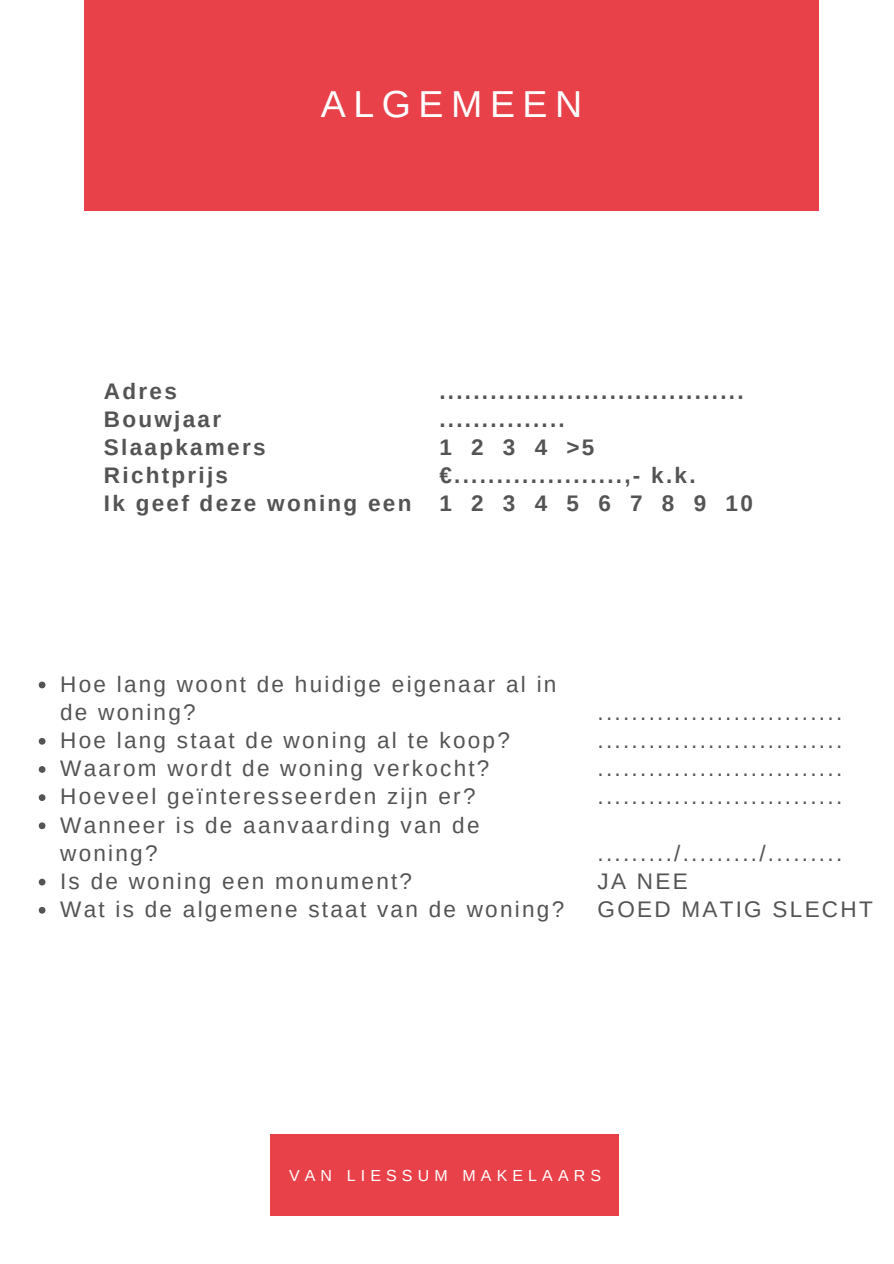
<style>
.page{position:relative;width:894px;height:1264px;background:#fff}
.page>*{position:absolute;margin:0;border:0;box-sizing:border-box;transform-origin:0 0}
.t1{font:37.5px "Arimo";letter-spacing:.2em;color:#fff}
.t2{font:22.5px/28.2px "Arimo";letter-spacing:.1em;color:#545454}
.t3{font:700 22.5px "Arimo";letter-spacing:.1em;color:#545454}
.t4{font:700 22.5px "Arimo";letter-spacing:.855em;color:#545454}
.t5{font:16.05px "Arimo";letter-spacing:.32em;color:#fff}
</style>
<div class="page">
<div style="left:84px;top:0;width:734px;height:210px;background:#e9414a"></div>
<div style="left:270px;top:1134px;width:348px;height:81px;background:#e9414a"></div>
<svg style="left:39px;top:681px;width:6px;height:7px"></svg>
<svg style="left:39px;top:738px;width:6px;height:6px"></svg>
<svg style="left:39px;top:766px;width:6px;height:6px"></svg>
<svg style="left:39px;top:794px;width:6px;height:7px"></svg>
<svg style="left:39px;top:822px;width:6px;height:7px"></svg>
<svg style="left:39px;top:878px;width:6px;height:7px"></svg>
<svg style="left:39px;top:906px;width:6px;height:7px"></svg>
<p class="t1" style="left:321px;top:83px;width:263px">ALGEMEEN</p>
<p class="t3" style="left:104px;top:378px;width:74px">Adres</p>
<p class="t3" style="left:104px;top:406px;width:119px">Bouwjaar</p>
<p class="t3" style="left:104px;top:434px;width:163px">Slaapkamers</p>
<p class="t3" style="left:104px;top:463px;width:126px">Richtprijs</p>
<p class="t3" style="left:104px;top:491px;width:309px">Ik geef deze woning een</p>
<p class="t3" style="left:439px;top:378px;width:306px">....................................</p>
<p class="t3" style="left:439px;top:406px;width:127px">...............</p>
<p class="t3" style="left:439px;top:434px;width:157px">1234&gt;5</p>
<p class="t3" style="left:439px;top:463px;width:258px">€....................,- k.k.</p>
<p class="t4" style="left:439px;top:491px;width:315px">12345678910</p>
<p class="t2" style="left:60px;top:669px;width:497px">Hoe lang woont de huidige eigenaar al in de woning?</p>
<p class="t2" style="left:60px;top:726px;width:451px">Hoe lang staat de woning al te koop?</p>
<p class="t2" style="left:60px;top:754px;width:431px">Waarom wordt de woning verkocht?</p>
<p class="t2" style="left:60px;top:782px;width:417px">Hoeveel geïnteresseerden zijn er?</p>
<p class="t2" style="left:60px;top:810px;width:421px">Wanneer is de aanvaarding van de woning?</p>
<p class="t2" style="left:60px;top:867px;width:353px">Is de woning een monument?</p>
<p class="t2" style="left:60px;top:895px;width:505px">Wat is de algemene staat van de woning?</p>
<p class="t2" style="left:597px;top:698px;width:246px">.............................</p>
<p class="t2" style="left:597px;top:726px;width:246px">.............................</p>
<p class="t2" style="left:597px;top:754px;width:246px">.............................</p>
<p class="t2" style="left:597px;top:782px;width:246px">.............................</p>
<p class="t2" style="left:597px;top:838px;width:246px">........./........./.........</p>
<p class="t2" style="left:597px;top:867px;width:92px">JA NEE</p>
<p class="t2" style="left:597px;top:895px;width:276px">GOED MATIG SLECHT</p>
<p class="t5" style="left:289px;top:1166px;width:313px">VAN LIESSUM MAKELAARS</p>
</div>
